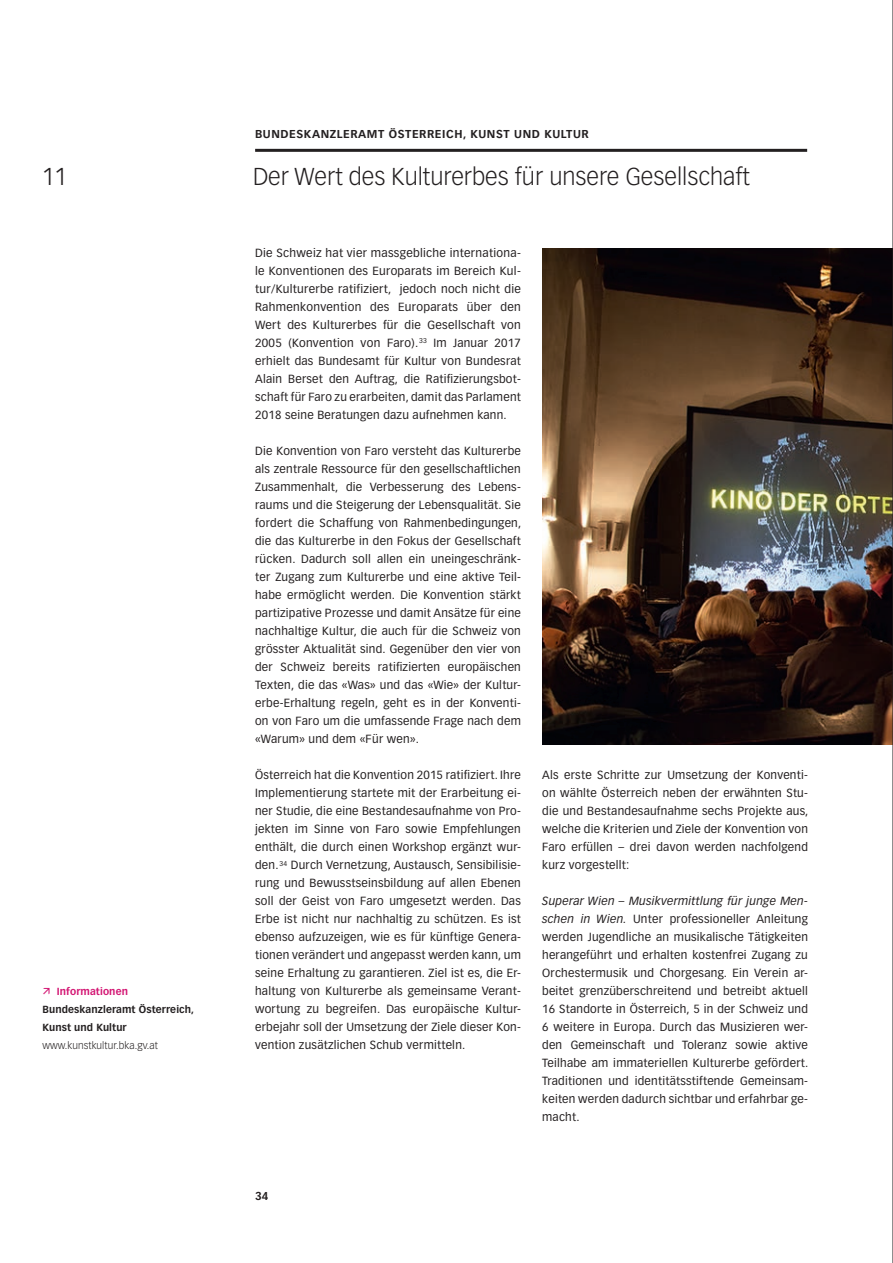
<style>
.page{position:relative;width:893px;height:1263px;background:#fff}
.page>*{position:absolute;margin:0;border:0;box-sizing:border-box;transform-origin:0 0}
.t1{font:300 24px "Vectora LH";color:#231f20}
.t2{font:11.7px/18px "Vectora LH";letter-spacing:.02em;color:#231f20;text-align:justify}
.t3{font:700 11.25px "Vectora LH";letter-spacing:.05em;color:#231f20}
.t4{font:700 10.2px/18px "Vectora LH";letter-spacing:.01em;color:#231f20}
.t5{font:300 10.2px "Vectora LH";letter-spacing:.01em;color:#231f20}
.t6{font:700 10.2px "Vectora LH";letter-spacing:.01em;color:#d31673}
.s1{font-style:italic}
</style>
<div class="page">
<hr style="left:255px;top:149px;width:552px;height:3px;background:#231f20">
<img style="left:542px;top:248px;width:350px;height:496px">
<hr style="left:892px;top:0;width:1px;height:1263px;background:#231f20">
<p class="t3" style="left:255px;top:127px;width:335px">BUNDESKANZLERAMT ÖSTERREICH, KUNST UND KULTUR</p>
<h1 class="t1" style="left:42px;top:163px;width:26px">11</h1>
<h1 class="t1" style="left:253px;top:163px;width:498px">Der Wert des Kulturerbes für unsere Gesellschaft</h1>
<p class="t6" style="left:57px;top:986px;width:73px">Informationen</p>
<p class="t4" style="left:43px;top:1001px;width:153px">Bundeskanzleramt Österreich,<br>Kunst und Kultur</p>
<p class="t5" style="left:43px;top:1040px;width:117px">www.kunstkultur.bka.gv.at</p>
<p class="t2" style="left:255px;top:244px;width:267px">Die Schweiz hat vier massgebliche internationa&shy;le Konventionen des Europarats im Bereich Kul&shy;tur/Kulturerbe ratifiziert, jedoch noch nicht die Rahmenkonvention des Europarats über den Wert des Kulturerbes für die Gesellschaft von 2005 (Konvention von Faro). <sup>33</sup> Im Januar 2017 erhielt das Bundesamt für Kultur von Bundesrat Alain Berset den Auftrag, die Ratifizierungsbot&shy;schaft für Faro zu erarbeiten, damit das Parlament 2018 seine Beratungen dazu aufnehmen kann.</p>
<p class="t2" style="left:255px;top:442px;width:268px">Die Konvention von Faro versteht das Kulturerbe als zentrale Ressource für den gesellschaftlichen Zusammenhalt, die Verbesserung des Lebens&shy;raums und die Steigerung der Lebensqualität. Sie fordert die Schaffung von Rahmenbedingungen, die das Kulturerbe in den Fokus der Gesellschaft rücken. Dadurch soll allen ein uneingeschränk&shy;ter Zugang zum Kulturerbe und eine aktive Teil&shy;habe ermöglicht werden. Die Konvention stärkt partizipative Prozesse und damit Ansätze für eine nachhaltige Kultur, die auch für die Schweiz von grösster Aktualität sind. Gegenüber den vier von der Schweiz bereits ratifizierten europäischen Texten, die das «Was» und das «Wie» der Kultur&shy;erbe-Erhaltung regeln, geht es in der Konventi&shy;on von Faro um die umfassende Frage nach dem «Warum» und dem «Für wen».</p>
<p class="t2" style="left:255px;top:766px;width:267px">Österreich hat die Konvention 2015 ratifiziert. Ihre Implementierung startete mit der Erarbeitung ei&shy;ner Studie, die eine Bestandesaufnahme von Pro&shy;jekten im Sinne von Faro sowie Empfehlungen enthält, die durch einen Workshop ergänzt wur&shy;den. <sup>34</sup> Durch Vernetzung, Austausch, Sensibilisie&shy;rung und Bewusstseinsbildung auf allen Ebenen soll der Geist von Faro umgesetzt werden. Das Erbe ist nicht nur nachhaltig zu schützen. Es ist ebenso aufzuzeigen, wie es für künftige Genera&shy;tionen verändert und angepasst werden kann, um seine Erhaltung zu garantieren. Ziel ist es, die Er&shy;haltung von Kulturerbe als gemeinsame Verant&shy;wortung zu begreifen. Das europäische Kultur&shy;erbejahr soll der Umsetzung der Ziele dieser Kon&shy;vention zusätzlichen Schub vermitteln.</p>
<p class="t2" style="left:542px;top:766px;width:268px">Als erste Schritte zur Umsetzung der Konventi&shy;on wählte Österreich neben der erwähnten Stu&shy;die und Bestandesaufnahme sechs Projekte aus, welche die Kriterien und Ziele der Konvention von Faro erfüllen – drei davon werden nachfolgend kurz vorgestellt:</p>
<p class="t2" style="left:542px;top:892px;width:268px"><span class="s1">Superar Wien – Musikvermittlung für junge Men&shy;schen in Wien.</span> Unter professioneller Anleitung werden Jugendliche an musikalische Tätigkeiten herangeführt und erhalten kostenfrei Zugang zu Orchestermusik und Chorgesang. Ein Verein ar&shy;beitet grenzüberschreitend und betreibt aktuell 16 Standorte in Österreich, 5 in der Schweiz und 6 weitere in Europa. Durch das Musizieren wer&shy;den Gemeinschaft und Toleranz sowie aktive Teilhabe am immateriellen Kulturerbe gefördert.<br>Traditionen und identitätsstiftende Gemeinsam&shy;keiten werden dadurch sichtbar und erfahrbar ge&shy;macht.</p>
<p class="t3" style="left:255px;top:1190px;width:15px">34</p>
</div>
